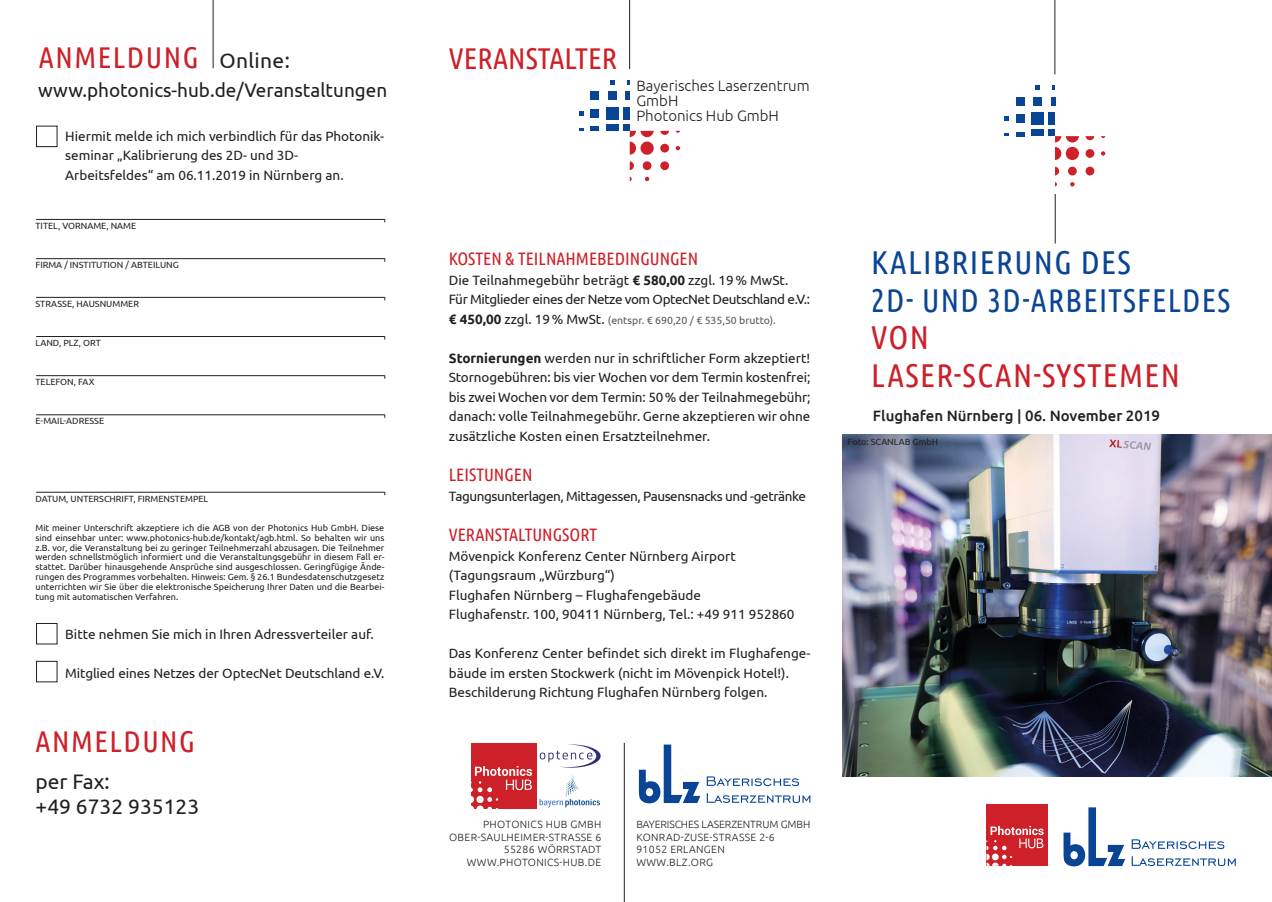
<style>
.page{position:relative;width:1272px;height:902px;background:#fff}
.page>*{position:absolute;margin:0;border:0;box-sizing:border-box;transform-origin:0 0}
.t1{font:33px/37.5px "Ubuntu Condensed";letter-spacing:.04em;color:#094594}
.t2{font:30px "Ubuntu Condensed";letter-spacing:.05em;color:#cd2028}
.t3{font:30px "Ubuntu Condensed";color:#cd2028}
.t4{font:21px "Ubuntu";color:#231f20}
.t5{font:19.5px "Ubuntu";color:#231f20}
.Text_Überschrift{font:18px "Ubuntu Condensed";color:#cd2028}
.t6{font:300 15px/15px "Ubuntu";color:#231f20}
.t7{font:500 15px "Ubuntu";color:#231f20}
.t8{font:13.5px/19.5px "Ubuntu";color:#231f20}
.t9{font:13.5px "Ubuntu";letter-spacing:-.03em;color:#231f20}
.t10{font:300 10.5px "Ubuntu";letter-spacing:.03em;color:#231f20}
.t11{font:10.5px "Ubuntu";color:#57585a}
.t12{font:300 10.5px "Ubuntu";letter-spacing:-.01em;color:#231f20}
.t13{font:9px/9.8px "Ubuntu";color:#231f20;text-align:justify}
.s1{font-weight:700}
.s2{font-weight:700;font-size:13.5px;color:#231f20}
.s3{font-size:13.5px;color:#231f20}
.s4{color:#cd2028}
</style>
<div class="page">
<svg style="left:1063px;top:807px;width:172px;height:59px"></svg>
<svg style="left:639px;top:744px;width:171px;height:59px"></svg>
<div style="left:986px;top:804px;width:61px;height:61px;background:#cd2028"></div>
<svg style="left:986px;top:825px;width:57px;height:40px"></svg>
<hr style="left:1054px;top:194px;width:1px;height:49px;background:#231f20">
<hr style="left:213px;top:0;width:1px;height:68px;background:#231f20">
<svg style="left:1048px;top:130px;width:57px;height:56px"></svg>
<div style="left:1048px;top:112px;width:6px;height:13px;background:#094594"></div>
<div style="left:1031px;top:112px;width:12px;height:13px;background:#094594"></div>
<div style="left:1016px;top:115px;width:8px;height:8px;background:#094594"></div>
<svg style="left:1004px;top:116px;width:4px;height:5px"></svg>
<svg style="left:1035px;top:86px;width:4px;height:4px"></svg>
<svg style="left:1016px;top:132px;width:8px;height:4px"></svg>
<div style="left:1016px;top:97px;width:8px;height:8px;background:#094594"></div>
<div style="left:1033px;top:97px;width:8px;height:8px;background:#094594"></div>
<svg style="left:1051px;top:97px;width:3px;height:8px"></svg>
<div style="left:1031px;top:130px;width:12px;height:6px;background:#094594"></div>
<hr style="left:1054px;top:0;width:1px;height:74px;background:#231f20">
<hr style="left:36px;top:219px;width:349px;height:1px;background:#231f20">
<hr style="left:36px;top:258px;width:349px;height:1px;background:#231f20">
<hr style="left:36px;top:297px;width:349px;height:1px;background:#231f20">
<hr style="left:36px;top:336px;width:349px;height:1px;background:#231f20">
<hr style="left:36px;top:375px;width:349px;height:1px;background:#231f20">
<hr style="left:36px;top:414px;width:349px;height:1px;background:#231f20">
<hr style="left:36px;top:492px;width:349px;height:1px;background:#231f20">
<hr style="left:624px;top:742px;width:1px;height:159px;background:#231f20">
<div style="left:36px;top:126px;width:21px;height:21px;border:1px solid #231f20"></div>
<div style="left:36px;top:623px;width:21px;height:21px;border:1px solid #231f20"></div>
<div style="left:36px;top:661px;width:21px;height:21px;border:1px solid #231f20"></div>
<svg style="left:629px;top:131px;width:51px;height:50px"></svg>
<div style="left:623px;top:124px;width:6px;height:7px;background:#094594"></div>
<div style="left:623px;top:107px;width:6px;height:13px;background:#094594"></div>
<div style="left:606px;top:107px;width:12px;height:13px;background:#094594"></div>
<div style="left:591px;top:109px;width:8px;height:8px;background:#094594"></div>
<svg style="left:579px;top:111px;width:4px;height:4px"></svg>
<svg style="left:610px;top:80px;width:4px;height:5px"></svg>
<svg style="left:591px;top:127px;width:8px;height:4px"></svg>
<div style="left:591px;top:92px;width:8px;height:8px;background:#094594"></div>
<div style="left:608px;top:92px;width:8px;height:8px;background:#094594"></div>
<svg style="left:625px;top:92px;width:4px;height:8px"></svg>
<div style="left:606px;top:124px;width:12px;height:7px;background:#094594"></div>
<hr style="left:629px;top:0;width:1px;height:69px;background:#231f20">
<svg style="left:539px;top:775px;width:61px;height:32px"></svg>
<svg style="left:539px;top:744px;width:61px;height:23px"></svg>
<div style="left:470px;top:743px;width:66px;height:65px;background:#cd2028"></div>
<svg style="left:470px;top:766px;width:62px;height:42px"></svg>
<img style="left:842px;top:434px;width:429px;height:342px">
<p class="t2" style="left:39px;top:39px;width:161px">ANMELDUNG</p>
<p class="t4" style="left:219px;top:48px;width:72px">Online:</p>
<p class="t5" style="left:38px;top:78px;width:350px">www.photonics-hub.de/Veranstaltungen</p>
<p class="t8" style="left:65px;top:126px;width:320px">Hiermit melde ich mich verbindlich für das Photonik-</p>
<p class="t8" style="left:65px;top:145px;width:280px">seminar „Kalibrierung des 2D- und 3D-<br>Arbeitsfeldes“ am 06.11.2019 in Nürnberg an.</p>
<p class="t13" style="left:36px;top:220px;width:102px">TITEL, VORNAME, NAME</p>
<p class="t13" style="left:36px;top:259px;width:145px">FIRMA / INSTITUTION / ABTEILUNG</p>
<p class="t13" style="left:36px;top:298px;width:105px">STRASSE, HAUSNUMMER</p>
<p class="t13" style="left:36px;top:337px;width:67px">LAND, PLZ, ORT</p>
<p class="t13" style="left:36px;top:376px;width:60px">TELEFON, FAX</p>
<p class="t13" style="left:36px;top:415px;width:70px">E-MAIL-ADRESSE</p>
<p class="t13" style="left:36px;top:493px;width:174px">DATUM, UNTERSCHRIFT, FIRMENSTEMPEL</p>
<p class="t13" style="left:36px;top:523px;width:350px">Mit meiner Unterschrift akzeptiere ich die AGB von der Photonics Hub GmbH. Diese sind einsehbar unter: www.photonics-hub.de/kontakt/agb.html. So behalten wir uns z.B. vor, die Veranstaltung bei zu geringer Teilnehmerzahl abzusagen. Die Teilnehmer werden schnellstmöglich informiert und die Veranstaltungsgebühr in diesem Fall er&shy;stattet. Darüber hinausgehende Ansprüche sind ausgeschlossen. Geringfügige Ände&shy;rungen des Programmes vorbehalten. Hinweis: Gem. § 26.1 Bundesdatenschutzgesetz unterrichten wir Sie über die elektronische Speicherung Ihrer Daten und die Bearbei&shy;tung mit automatischen Verfahren.</p>
<p class="t8" style="left:65px;top:623px;width:310px">Bitte nehmen Sie mich in Ihren Adressverteiler auf.</p>
<p class="t8" style="left:65px;top:662px;width:320px">Mitglied eines Netzes der OptecNet Deutschland e.V.</p>
<p class="t2" style="left:36px;top:722px;width:161px">ANMELDUNG</p>
<p class="t4" style="left:36px;top:768px;width:76px">per Fax:</p>
<p class="t4" style="left:36px;top:793px;width:165px">+49 6732 935123</p>
<p class="t3" style="left:449px;top:40px;width:170px">VERANSTALTER</p>
<p class="t6" style="left:636px;top:78px;width:175px">Bayerisches Laserzentrum<br>GmbH</p>
<p class="t6" style="left:636px;top:108px;width:144px">Photonics Hub GmbH</p>
<p class="Text_Überschrift" style="left:449px;top:247px;width:251px">KOSTEN &amp; TEILNAHMEBEDINGUNGEN</p>
<p class="t8" style="left:449px;top:269px;width:341px">Die Teilnahmegebühr beträgt <span class="s1">€ 580,00</span> zzgl. 19% MwSt.</p>
<p class="t9" style="left:449px;top:291px;width:363px">Für Mitglieder eines der Netze vom OptecNet Deutschland e.V.:</p>
<p class="t11" style="left:449px;top:313px;width:328px"><span class="s2">€ 450,00</span> <span class="s3">zzgl. 19% MwSt.</span> (entspr. € 690,20 / € 535,50 brutto).</p>
<p class="t8" style="left:449px;top:347px;width:363px"><span class="s1">Stornierungen</span> werden nur in schriftlicher Form akzeptiert!</p>
<p class="t8" style="left:449px;top:367px;width:363px">Stornogebühren: bis vier Wochen vor dem Termin kostenfrei;</p>
<p class="t8" style="left:449px;top:386px;width:363px">bis zwei Wochen vor dem Termin: 50% der Teilnahmegebühr;</p>
<p class="t8" style="left:449px;top:406px;width:363px">danach: volle Teilnahmegebühr. Gerne akzeptieren wir ohne</p>
<p class="t8" style="left:449px;top:425px;width:263px">zusätzliche Kosten einen Ersatzteilnehmer.</p>
<p class="Text_Überschrift" style="left:449px;top:463px;width:85px">LEISTUNGEN</p>
<p class="t9" style="left:449px;top:487px;width:359px">Tagungsunterlagen, Mittagessen, Pausensnacks und -getränke</p>
<p class="Text_Überschrift" style="left:449px;top:523px;width:150px">VERANSTALTUNGSORT</p>
<p class="t8" style="left:449px;top:545px;width:288px">Mövenpick Konferenz Center Nürnberg Airport</p>
<p class="t8" style="left:449px;top:565px;width:167px">(Tagungsraum „Würzburg“)</p>
<p class="t8" style="left:449px;top:584px;width:254px">Flughafen Nürnberg – Flughafengebäude</p>
<p class="t8" style="left:449px;top:604px;width:347px">Flughafenstr. 100, 90411 Nürnberg, Tel.: +49 911 952860</p>
<p class="t8" style="left:449px;top:643px;width:363px">Das Konferenz Center befindet sich direkt im Flughafenge&shy;bäude im ersten Stockwerk (nicht im Mövenpick Hotel!).</p>
<p class="t8" style="left:449px;top:682px;width:320px">Beschilderung Richtung Flughafen Nürnberg folgen.</p>
<p class="t1" style="left:871px;top:242px;width:360px">KALIBRIERUNG DES<br>2D- UND 3D-ARBEITSFELDES<br><span class="s4">VON<br>LASER-SCAN-SYSTEMEN</span></p>
<p class="t7" style="left:873px;top:405px;width:288px">Flughafen Nürnberg | 06. November 2019</p>
<p class="t13" style="left:847px;top:437px;width:92px">Foto: SCANLAB GmbH</p>
<p class="t10" style="left:483px;top:817px;width:120px">PHOTONICS HUB GMBH</p>
<p class="t10" style="left:449px;top:830px;width:154px">OBER-SAULHEIMER-STRASSE 6</p>
<p class="t10" style="left:504px;top:843px;width:99px">55286 WÖRRSTADT</p>
<p class="t10" style="left:467px;top:855px;width:136px">WWW.PHOTONICS-HUB.DE</p>
<p class="t12" style="left:636px;top:817px;width:175px">BAYERISCHES LASERZENTRUM GMBH</p>
<p class="t10" style="left:636px;top:830px;width:140px">KONRAD-ZUSE-STRASSE 2-6</p>
<p class="t10" style="left:636px;top:843px;width:90px">91052 ERLANGEN</p>
<p class="t10" style="left:636px;top:855px;width:78px">WWW.BLZ.ORG</p>
</div>
